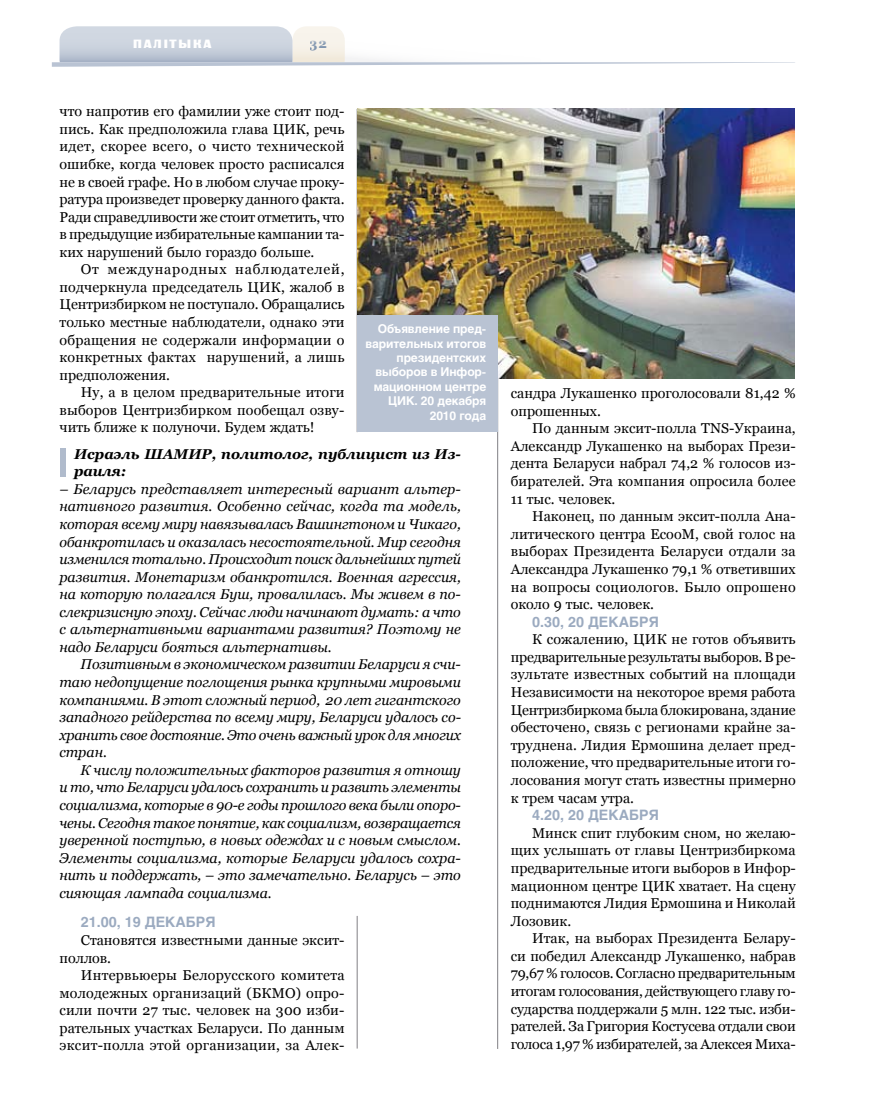
<style>
.page{position:relative;width:872px;height:1106px;background:#fff}
.page>*{position:absolute;margin:0;border:0;box-sizing:border-box;transform-origin:0 0}
.t1{font:14.25px/17.5px "Georgia";color:#000;text-align:justify}
.t2{font:italic 14.25px/17.5px "Georgia";color:#000;text-align:justify}
.t3{font:700 14.25px "Helios";color:#9baac0}
.t4{font:italic 700 14.25px/17.5px "Georgia";letter-spacing:.005em;color:#000}
.t5{font:700 13.5px "Georgia";color:#8095af}
.t6{font:700 12px/14.4px "Helios";letter-spacing:-.01em;color:#fff;text-align:right}
.t7{font:12px "Black Grotesk C";letter-spacing:.15em;color:#fff}
</style>
<div class="page">
<svg style="left:52px;top:26px;width:743px;height:41px"></svg>
<hr style="left:497px;top:357px;width:1px;height:691px;background:#818084">
<hr style="left:357px;top:916px;width:1px;height:132px;background:#818084">
<div style="left:60px;top:448px;width:5px;height:29px;background:#b0bbcc"></div>
<img style="left:357px;top:109px;width:437px;height:269px">
<div style="left:357px;top:315px;width:140px;height:117px;background:#b9c3d3"></div>
<p class="t7" style="left:133px;top:36px;width:80px">палітыка</p>
<p class="t5" style="left:310px;top:35px;width:19px">32</p>
<p class="t1" style="left:60px;top:103px;width:286px">что напротив его фамилии уже стоит под&shy;пись. Как предположила глава ЦИК, речь идет, скорее всего, о чисто технической ошибке, когда человек просто расписался не в своей графе. Но в любом случае проку&shy;ратура произведет проверку данного факта.<br>Ради справедливости же стоит отметить, что в предыдущие избирательные кампании та&shy;ких нарушений было гораздо больше.</p>
<p class="t1" style="left:60px;top:261px;width:286px;text-indent:21px">От международных наблюдателей, подчеркнула председатель ЦИК, жалоб в Центризбирком не поступало. Обращались только местные наблюдатели, однако эти обращения не содержали информации о конкретных фактах нарушений, а лишь предположения.</p>
<p class="t1" style="left:60px;top:383px;width:286px;text-indent:21px">Ну, а в целом предварительные итоги выборов Центризбирком пообещал озву&shy;чить ближе к полуночи. Будем ждать!</p>
<p class="t1" style="left:511px;top:384px;width:286px">сандра Лукашенко проголосовали 81,42 % опрошенных.</p>
<p class="t6" style="left:365px;top:321px;width:122px">Объявление пред&shy;варительных итогов президентских выборов в Инфор&shy;мационном центре<br>ЦИК. 20 декабря<br>2010 года</p>
<p class="t1" style="left:511px;top:419px;width:286px;text-indent:21px">По данным эксит-полла TNS-Украина, Александр Лукашенко на выборах Прези&shy;дента Беларуси набрал 74,2 % голосов из&shy;бирателей. Эта компания опросила более 11 тыс. человек.</p>
<p class="t1" style="left:511px;top:507px;width:286px;text-indent:21px">Наконец, по данным эксит-полла Ана&shy;литического центра EcooM, свой голос на выборах Президента Беларуси отдали за Александра Лукашенко 79,1 % ответивших на вопросы социологов. Было опрошено около 9 тыс. человек.</p>
<p class="t3" style="left:532px;top:613px;width:128px">0.30, 20 ДЕКАБРЯ</p>
<p class="t1" style="left:511px;top:630px;width:286px;text-indent:21px">К сожалению, ЦИК не готов объявить предварительные результаты выборов. В ре&shy;зультате известных событий на площади Независимости на некоторое время работа Центризбиркома была блокирована, здание обесточено, связь с регионами крайне за&shy;труднена. Лидия Ермошина делает пред&shy;положение, что предварительные итоги го&shy;лосования могут стать известны примерно к трем часам утра.</p>
<p class="t3" style="left:532px;top:806px;width:128px">4.20, 20 ДЕКАБРЯ</p>
<p class="t1" style="left:511px;top:824px;width:286px;text-indent:21px">Минск спит глубоким сном, но желаю&shy;щих услышать от главы Центризбиркома предварительные итоги выборов в Инфор&shy;мационном центре ЦИК хватает. На сцену поднимаются Лидия Ермошина и Николай Лозовик.</p>
<p class="t1" style="left:511px;top:929px;width:286px;text-indent:21px">Итак, на выборах Президента Белару&shy;си победил Александр Лукашенко, набрав 79,67 % голосов. Согласно предварительным итогам голосования, действующего главу го&shy;сударства поддержали 5 млн. 122 тыс. изби&shy;рателей. За Григория Костусева отдали свои голоса 1,97 % избирателей, за Алексея Миха-</p>
<p class="t4" style="left:74px;top:445px;width:388px">Исраэль ШАМИР, политолог, публицист из Из&shy;раиля:</p>
<p class="t2" style="left:59px;top:480px;width:403px">– Беларусь представляет интересный вариант альтер&shy;нативного развития. Особенно сейчас, когда та модель, которая всему миру навязывалась Вашингтоном и Чикаго, обанкротилась и оказалась несостоятельной. Мир сегодня изменился тотально. Происходит поиск дальнейших путей развития. Монетаризм обанкротился. Военная агрессия, на которую полагался Буш, провалилась. Мы живем в по&shy;слекризисную эпоху. Сейчас люди начинают думать: а что с альтернативными вариантами развития? Поэтому не надо Беларуси бояться альтернативы.</p>
<p class="t2" style="left:59px;top:655px;width:403px;text-indent:21px">Позитивным в экономическом развитии Беларуси я счи&shy;таю недопущение поглощения рынка крупными мировыми компаниями. В этот сложный период, 20 лет гигантского западного рейдерства по всему миру, Беларуси удалось со&shy;хранить свое достояние. Это очень важный урок для многих стран.</p>
<p class="t2" style="left:59px;top:761px;width:403px;text-indent:21px">К числу положительных факторов развития я отношу и то, что Беларуси удалось сохранить и развить элементы социализма, которые в 90-е годы прошлого века были опоро&shy;чены. Сегодня такое понятие, как социализм, возвращается уверенной поступью, в новых одеждах и с новым смыслом.<br>Элементы социализма, которые Беларуси удалось сохра&shy;нить и поддержать, – это замечательно. Беларусь – это сияющая лампада социализма.</p>
<p class="t3" style="left:81px;top:914px;width:136px">21.00, 19 ДЕКАБРЯ</p>
<p class="t1" style="left:60px;top:931px;width:286px;text-indent:21px">Становятся известными данные эксит&shy;поллов.</p>
<p class="t1" style="left:60px;top:966px;width:286px;text-indent:21px">Интервьюеры Белорусского комитета молодежных организаций (БКМО) опро&shy;сили почти 27 тыс. человек на 300 изби&shy;рательных участках Беларуси. По данным эксит-полла этой организации, за Алек-</p>
</div>
